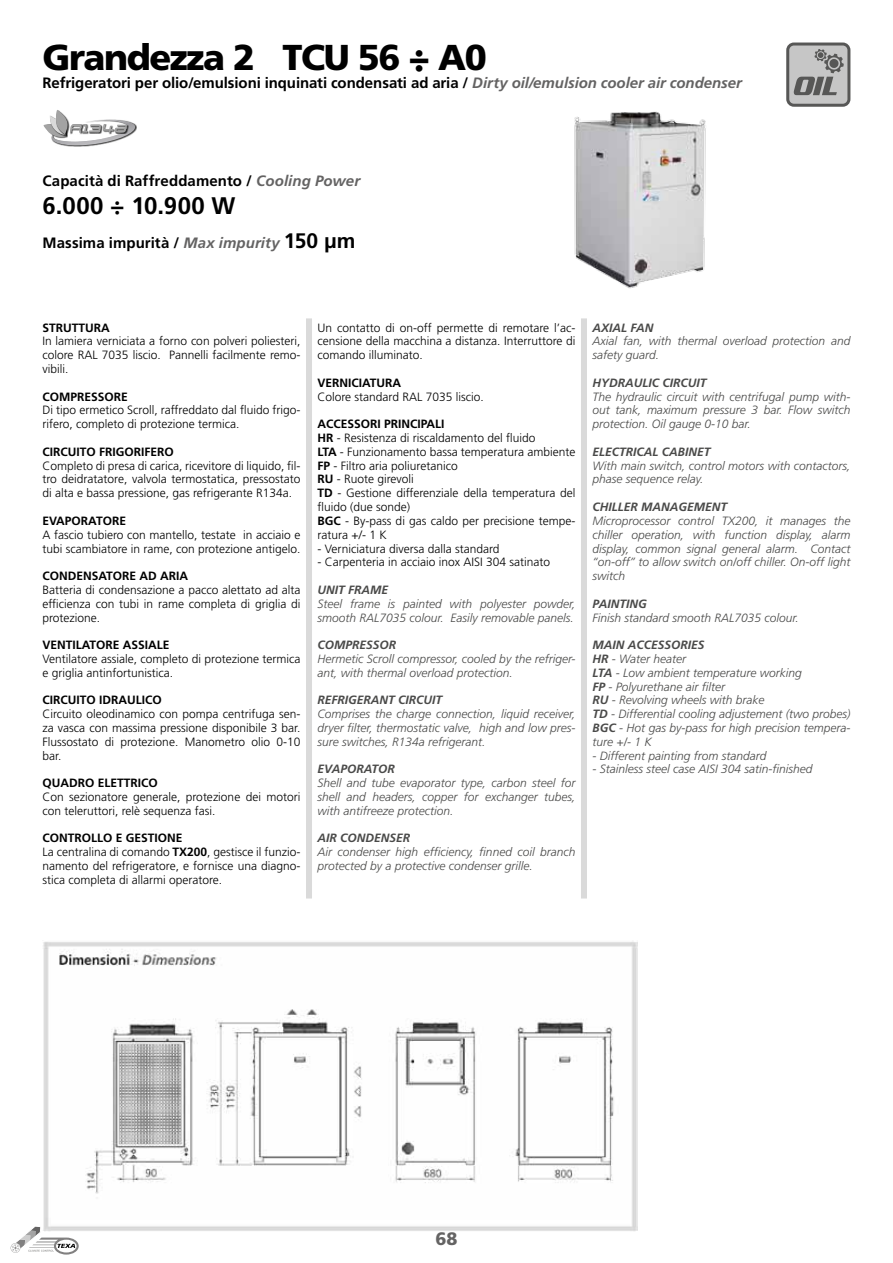
<style>
.page{position:relative;width:893px;height:1263px;background:#fff}
.page>*{position:absolute;margin:0;border:0;box-sizing:border-box;transform-origin:0 0}
.t1{font:900 36px "Frutiger LT Std";letter-spacing:-.04em;color:#000}
.t2{font:700 24px "Frutiger LT Std";letter-spacing:.02em;color:#000}
.t3{font:900 18px "Frutiger LT Std";color:#646363}
.t4{font:700 15px "Frutiger LT Std";letter-spacing:-.005em;color:#000}
.t5{font:300 12px/13.8px "Frutiger LT Std";color:#000}
.t6{font:italic 300 12px/13.8px "Frutiger LT Std";color:#4a4a49}
.t7{font:700 12px "Frutiger LT Std";color:#000}
.t8{font:italic 700 12px "Frutiger LT Std";color:#4a4a49}
.s1{font-style:italic;color:#646363}
.s2{font-size:21px}
.s3{font-weight:700}
</style>
<div class="page">
<svg style="left:11px;top:1226px;width:68px;height:29px"></svg>
<img style="left:574px;top:111px;width:132px;height:178px">
<div style="left:306px;top:318px;width:6px;height:580px;background:#dadada"></div>
<div style="left:581px;top:318px;width:6px;height:580px;background:#dadada"></div>
<svg style="left:43px;top:110px;width:93px;height:37px"></svg>
<img style="left:43px;top:941px;width:594px;height:290px">
<div style="left:788px;top:44px;width:61px;height:61px;background:#c6c6c6;border-radius:6px"></div>
<div style="left:786px;top:43px;width:64px;height:64px;border:3px solid #575756;border-radius:6px"></div>
<svg style="left:794px;top:49px;width:50px;height:46px"></svg>
<h1 class="t1" style="left:43px;top:35px;width:446px">Grandezza 2 TCU 56 ÷ A0</h1>
<p class="t4" style="left:43px;top:73px;width:701px">Refrigeratori per olio/emulsioni inquinati condensati ad aria / <span class="s1">Dirty oil/emulsion cooler air condenser</span></p>
<p class="t4" style="left:43px;top:172px;width:319px">Capacità di Raffreddamento / <span class="s1">Cooling Power</span></p>
<h2 class="t2" style="left:43px;top:192px;width:195px">6.000 ÷ 10.900 W</h2>
<p class="t4" style="left:43px;top:234px;width:315px">Massima impurità / <span class="s1">Max impurity</span> <span class="s2">150 µm</span></p>
<p class="t7" style="left:43px;top:320px;width:69px">STRUTTURA</p>
<p class="t5" style="left:43px;top:335px;width:259px;text-align:justify">In lamiera verniciata a forno con polveri poliesteri, colore RAL 7035 liscio. Pannelli facilmente remo&shy;vibili.</p>
<p class="t7" style="left:43px;top:389px;width:87px">COMPRESSORE</p>
<p class="t5" style="left:43px;top:404px;width:259px">Di tipo ermetico Scroll, raffreddato dal fluido frigo&shy;rifero, completo di protezione termica.</p>
<p class="t7" style="left:43px;top:445px;width:133px">CIRCUITO FRIGORIFERO</p>
<p class="t5" style="left:43px;top:459px;width:259px;text-align:justify">Completo di presa di carica, ricevitore di liquido, fil&shy;tro deidratatore, valvola termostatica, pressostato di alta e bassa pressione, gas refrigerante R134a.</p>
<p class="t7" style="left:43px;top:514px;width:85px">EVAPORATORE</p>
<p class="t5" style="left:43px;top:528px;width:259px">A fascio tubiero con mantello, testate in acciaio e tubi scambiatore in rame, con protezione antigelo.</p>
<p class="t7" style="left:43px;top:569px;width:147px">CONDENSATORE AD ARIA</p>
<p class="t5" style="left:43px;top:583px;width:259px;text-align:justify">Batteria di condensazione a pacco alettato ad alta efficienza con tubi in rame completa di griglia di protezione.</p>
<p class="t7" style="left:43px;top:638px;width:129px">VENTILATORE ASSIALE</p>
<p class="t5" style="left:43px;top:652px;width:259px">Ventilatore assiale, completo di protezione termica e griglia antinfortunistica.</p>
<p class="t7" style="left:43px;top:693px;width:121px">CIRCUITO IDRAULICO</p>
<p class="t5" style="left:43px;top:707px;width:259px;text-align:justify">Circuito oleodinamico con pompa centrifuga sen&shy;za vasca con massima pressione disponibile 3 bar.<br>Flussostato di protezione. Manometro olio 0-10 bar.</p>
<p class="t7" style="left:43px;top:776px;width:117px">QUADRO ELETTRICO</p>
<p class="t5" style="left:43px;top:790px;width:259px">Con sezionatore generale, protezione dei motori con teleruttori, relè sequenza fasi.</p>
<p class="t5" style="left:43px;top:831px;width:259px"><span class="s3">CONTROLLO E GESTIONE<br></span>La centralina di comando <span class="s3">TX200</span>, gestisce il funzio&shy;namento del refrigeratore, e fornisce una diagno&shy;stica completa di allarmi operatore.</p>
<p class="t5" style="left:317px;top:321px;width:259px;text-align:justify">Un contatto di on-off permette di remotare l’ac&shy;censione della macchina a distanza. Interruttore di comando illuminato.</p>
<p class="t7" style="left:317px;top:376px;width:85px">VERNICIATURA</p>
<p class="t5" style="left:317px;top:390px;width:168px">Colore standard RAL 7035 liscio.</p>
<p class="t5" style="left:317px;top:417px;width:259px"><span class="s3">ACCESSORI PRINCIPALI<br>HR</span> - Resistenza di riscaldamento del fluido<br><span class="s3">LTA</span> - Funzionamento bassa temperatura ambiente<br><span class="s3">FP</span> - Filtro aria poliuretanico<br><span class="s3">RU</span> - Ruote girevoli<br><span class="s3">TD</span> - Gestione differenziale della temperatura del fluido (due sonde)<br><span class="s3">BGC</span> - By-pass di gas caldo per precisione tempe&shy;ratura +/- 1 K</p>
<p class="t5" style="left:317px;top:542px;width:184px">- Verniciatura diversa dalla standard</p>
<p class="t5" style="left:317px;top:555px;width:234px">- Carpenteria in acciaio inox AISI 304 satinato</p>
<p class="t8" style="left:317px;top:583px;width:72px">UNIT FRAME</p>
<p class="t6" style="left:317px;top:597px;width:259px">Steel frame is painted with polyester powder, smooth RAL7035 colour. Easily removable panels.</p>
<p class="t8" style="left:317px;top:638px;width:80px">COMPRESSOR</p>
<p class="t6" style="left:317px;top:652px;width:259px">Hermetic Scroll compressor, cooled by the refriger&shy;ant, with thermal overload protection.</p>
<p class="t8" style="left:317px;top:693px;width:126px">REFRIGERANT CIRCUIT</p>
<p class="t6" style="left:317px;top:707px;width:259px;text-align:justify">Comprises the charge connection, liquid receiver, dryer filter, thermostatic valve, high and low pres&shy;sure switches, R134a refrigerant.</p>
<p class="t8" style="left:317px;top:762px;width:79px">EVAPORATOR</p>
<p class="t6" style="left:317px;top:776px;width:259px;text-align:justify">Shell and tube evaporator type, carbon steel for shell and headers, copper for exchanger tubes, with antifreeze protection.</p>
<p class="t8" style="left:317px;top:831px;width:94px">AIR CONDENSER</p>
<p class="t6" style="left:317px;top:845px;width:259px">Air condenser high efficiency, finned coil branch protected by a protective condenser grille.</p>
<p class="t8" style="left:592px;top:320px;width:63px">AXIAL FAN</p>
<p class="t6" style="left:592px;top:335px;width:259px">Axial fan, with thermal overload protection and safety guard.</p>
<p class="t8" style="left:592px;top:376px;width:116px">HYDRAULIC CIRCUIT</p>
<p class="t6" style="left:592px;top:390px;width:259px;text-align:justify">The hydraulic circuit with centrifugal pump with&shy;out tank, maximum pressure 3 bar. Flow switch protection. Oil gauge 0-10 bar.</p>
<p class="t8" style="left:592px;top:445px;width:120px">ELECTRICAL CABINET</p>
<p class="t6" style="left:592px;top:459px;width:259px">With main switch, control motors with contactors, phase sequence relay.</p>
<p class="t8" style="left:592px;top:500px;width:136px">CHILLER MANAGEMENT</p>
<p class="t6" style="left:592px;top:514px;width:259px;text-align:justify">Microprocessor control TX200, it manages the chiller operation, with function display, alarm display, common signal general alarm. Contact “on-off” to allow switch on/off chiller. On-off light switch</p>
<p class="t8" style="left:592px;top:596px;width:56px">PAINTING</p>
<p class="t6" style="left:592px;top:611px;width:208px">Finish standard smooth RAL7035 colour.</p>
<p class="t6" style="left:592px;top:638px;width:259px"><span class="s3">MAIN ACCESSORIES<br>HR</span> - Water heater<br><span class="s3">LTA</span> - Low ambient temperature working<br><span class="s3">FP</span> - Polyurethane air filter<br><span class="s3">RU</span> - Revolving wheels with brake<br><span class="s3">TD</span> - Differential cooling adjustement (two probes)<br><span class="s3">BGC</span> - Hot gas by-pass for high precision tempera&shy;ture +/- 1 K</p>
<p class="t6" style="left:592px;top:749px;width:176px">- Different painting from standard</p>
<p class="t6" style="left:592px;top:762px;width:222px">- Stainless steel case AISI 304 satin-finished</p>
<h3 class="t3" style="left:435px;top:1227px;width:24px">68</h3>
</div>
